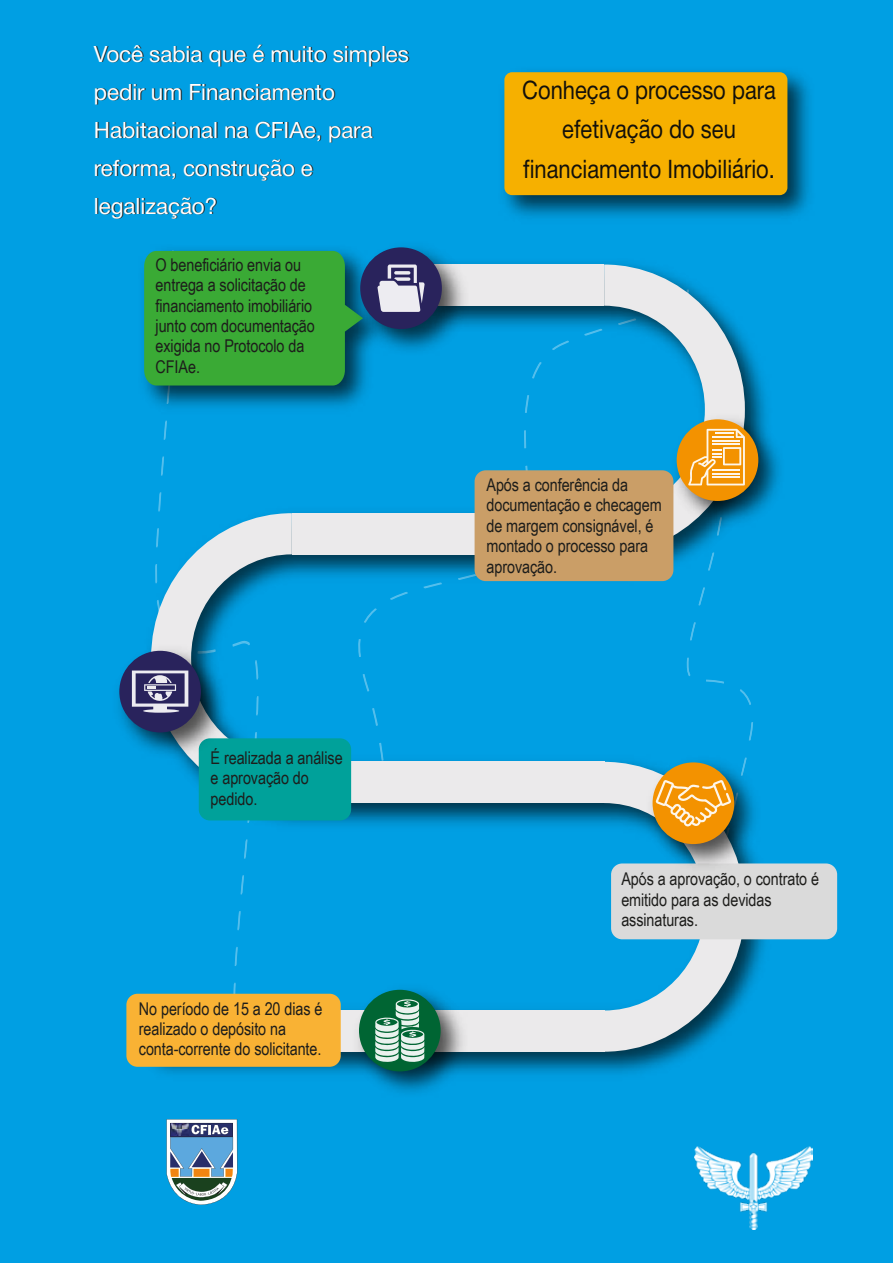
<style>
.page{position:relative;width:893px;height:1263px;background:#009fe3}
.page>*{position:absolute;margin:0;border:0;box-sizing:border-box;transform-origin:0 0}
.t1{font:25.5px/39.9px "Helvetica Neue";color:#12100b;text-align:center;scale:.86 1}
.t2{font:22.5px/38.1px "Helvetica Neue";letter-spacing:-.005em;color:#fff}
.t3{font:17.55px/20.4px "Arial Narrow";letter-spacing:-.005em;color:#1d1d1b}
</style>
<div class="page">
<img style="left:139px;top:263px;width:640px;height:811px">
<div style="left:430px;top:264px;width:174px;height:42px;background:#ebeaeb"></div>
<div style="left:292px;top:513px;width:312px;height:41px;background:#ebeaeb"></div>
<div style="left:292px;top:762px;width:312px;height:41px;background:#ebeaeb"></div>
<div style="left:151px;top:1010px;width:453px;height:42px;background:#ebeaeb"></div>
<img style="left:139px;top:249px;width:257px;height:170px">
<div style="left:144px;top:251px;width:219px;height:134px;background:#3aaa35"></div>
<img style="left:348px;top:247px;width:128px;height:115px">
<div style="left:360px;top:247px;width:82px;height:82px;background:#29235c;border-radius:50%"></div>
<svg style="left:378px;top:264px;width:47px;height:48px"></svg>
<div style="left:475px;top:470px;width:198px;height:111px;background:#ca9e67;border-radius:11px"></div>
<div style="left:611px;top:863px;width:226px;height:76px;background:#dadada;border-radius:11px"></div>
<div style="left:199px;top:738px;width:152px;height:82px;background:#00a19a;border-radius:11px"></div>
<div style="left:126px;top:994px;width:215px;height:73px;background:#f9b234;border-radius:11px"></div>
<img style="left:753px;top:407px;width:27px;height:128px">
<div style="left:677px;top:419px;width:81px;height:82px;background:#f39200;border-radius:50%"></div>
<img style="left:118px;top:665px;width:14px;height:72px">
<div style="left:119px;top:651px;width:82px;height:81px;background:#29235c;border-radius:50%"></div>
<svg style="left:132px;top:513px;width:160px;height:290px"></svg>
<img style="left:753px;top:750px;width:15px;height:114px">
<svg style="left:604px;top:264px;width:149px;height:788px"></svg>
<img style="left:347px;top:977px;width:127px;height:116px">
<div style="left:359px;top:990px;width:82px;height:81px;background:#006533;border-radius:50%"></div>
<svg style="left:375px;top:999px;width:49px;height:63px"></svg>
<img style="left:503px;top:71px;width:307px;height:147px">
<div style="left:504px;top:72px;width:283px;height:123px;background:#f6b000;border-radius:8px"></div>
<svg style="left:166px;top:1119px;width:71px;height:86px;background:#779cb0"></svg>
<img style="left:694px;top:1147px;width:118px;height:83px">
<p class="t2" style="left:94px;top:36px;width:317px">Você sabia que é muito simples pedir um Financiamento<br>Habitacional na CFIAe, para reforma, construção e legalização?</p>
<p class="t3" style="left:156px;top:254px;width:161px">O beneficiário envia ou entrega a solicitação de financiamento imobiliário junto com documentação exigida no Protocolo da<br>CFIAe.</p>
<p class="t3" style="left:211px;top:747px;width:134px">É realizada a análise e aprovação do pedido.</p>
<p class="t3" style="left:139px;top:997px;width:185px">No período de 15 a 20 dias é realizado o depósito na conta-corrente do solicitante.</p>
<h1 class="t1" style="left:522px;top:71px;width:296px">Conheça o processo para efetivação do seu financiamento Imobiliário.</h1>
<p class="t3" style="left:486px;top:474px;width:177px">Após a conferência da documentação e checagem de margem consignável, é montado o processo para aprovação.</p>
<p class="t3" style="left:621px;top:868px;width:199px">Após a aprovação, o contrato é emitido para as devidas assinaturas.</p>
</div>
